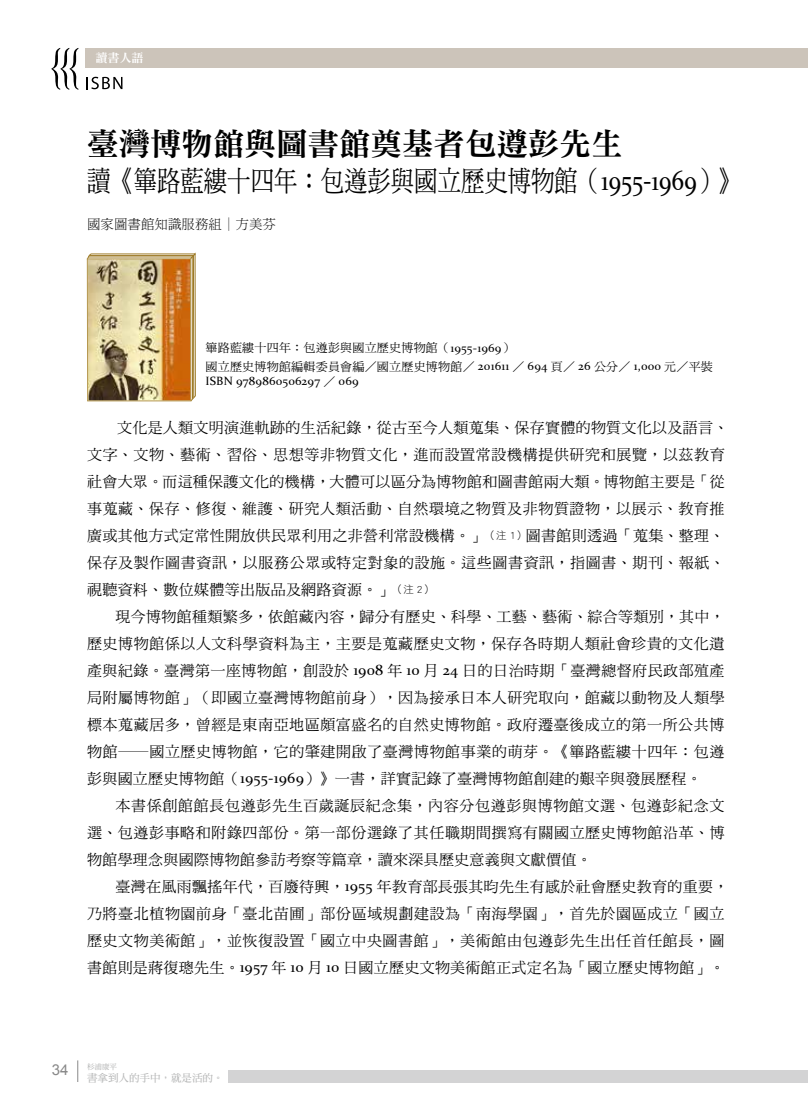
<style>
.page{position:relative;width:808px;height:1106px;background:#fff}
.page>*{position:absolute;margin:0;border:0;box-sizing:border-box;transform-origin:0 0}
.t1{font:31.5px "DF Ming Std W9";color:#000}
.t2{font:28.5px "DF Ming Std W5";color:#000;scale:.82 1}
.t3{font:15px/27px "DF Ming Std W5";letter-spacing:.02em;color:#000}
.t4{font:13.5px "DF Ming Std W3";color:#000}
.t5{font:12px/18.6px "DF Ming Std W5";letter-spacing:.02em;color:#000}
.t6{font:12px "Constantia";letter-spacing:.02em;color:#000}
.t7{font:12px "DF Ming Std W9";color:#fff}
.t8{font:10.5px "DF Ming Bd HK BF";color:#b5b6b6}
.t9{font:7.5px "DF Ming Bd HK BF";color:#b5b6b6}
.s1{font-family:"Constantia"}
.s2{font-family:"DF Ming Std W5"}
.s3{font-family:"DF Hei Std W3";font-size:10.5px}
</style>
<div class="page">
<svg style="left:77px;top:1060px;width:1px;height:22px"></svg>
<div style="left:229px;top:1069px;width:579px;height:13px;background:#d3d3d4"></div>
<svg style="left:86px;top:77px;width:36px;height:12px"></svg>
<div style="left:85px;top:49px;width:723px;height:19px;background:#ccc4ba"></div>
<svg style="left:51px;top:48px;width:27px;height:42px"></svg>
<svg style="left:87px;top:252px;width:109px;height:149px"></svg>
<img style="left:89px;top:261px;width:100px;height:138px">
<div style="left:87px;top:259px;width:104px;height:142px;border:1px solid #b59850"></div>
<p class="t7" style="left:96px;top:51px;width:49px">讀書人語</p>
<h1 class="t1" style="left:87px;top:126px;width:537px">臺灣博物館與圖書館奠基者包遵彭先生</h1>
<h2 class="t2" style="left:87px;top:166px;width:798px">讀《篳路藍縷十四年：包遵彭與國立歷史博物館（<span class="s1">1955-1969</span>）》</h2>
<p class="t4" style="left:87px;top:216px;width:191px">國家圖書館知識服務組│方美芬</p>
<p class="t5" style="left:206px;top:339px;width:509px">篳路藍縷十四年：包遵彭與國立歷史博物館（<span class="s1">1955-1969</span>）<br>國立歷史博物館編輯委員會編／國立歷史博物館／ <span class="s1">201611</span> ／ <span class="s1">694</span> 頁／ <span class="s1">26</span> 公分／ <span class="s1">1,000</span> 元／平裝</p>
<p class="t6" style="left:206px;top:372px;width:155px">ISBN 9789860506297 <span class="s2">／</span> 069</p>
<p class="t3" style="left:87px;top:413px;width:643px;text-indent:30px">文化是人類文明演進軌跡的生活紀錄，從古至今人類蒐集、保存實體的物質文化以及語言、文字、文物、藝術、習俗、思想等非物質文化，進而設置常設機構提供研究和展覽，以茲教育社會大眾。而這種保護文化的機構，大體可以區分為博物館和圖書館兩大類。博物館主要是「從事蒐藏、保存、修復、維護、研究人類活動、自然環境之物質及非物質證物，以展示、教育推廣或其他方式定常性開放供民眾利用之非營利常設機構。」<span class="s3">（注 1）</span>圖書館則透過「蒐集、整理、保存及製作圖書資訊，以服務公眾或特定對象的設施。這些圖書資訊，指圖書、期刊、報紙、視聽資料、數位媒體等出版品及網路資源。」<span class="s3">（注 2）</span></p>
<p class="t3" style="left:87px;top:602px;width:639px;text-align:justify;text-indent:29px">現今博物館種類繁多，依館藏內容，歸分有歷史、科學、工藝、藝術、綜合等類別，其中，歷史博物館係以人文科學資料為主，主要是蒐藏歷史文物，保存各時期人類社會珍貴的文化遺產與紀錄。臺灣第一座博物館，創設於 <span class="s1">1908</span> 年 <span class="s1">10</span> 月 <span class="s1">24</span> 日的日治時期「臺灣總督府民政部殖產局附屬博物館」（即國立臺灣博物館前身），因為接承日本人研究取向，館藏以動物及人類學標本蒐藏居多，曾經是東南亞地區頗富盛名的自然史博物館。政府遷臺後成立的第一所公共博物館―國立歷史博物館，它的肇建開啟了臺灣博物館事業的萌芽。《篳路藍縷十四年：包遵彭與國立歷史博物館（<span class="s1">1955-1969</span>）》一書，詳實記錄了臺灣博物館創建的艱辛與發展歷程。</p>
<p class="t3" style="left:87px;top:791px;width:639px;text-align:justify;text-indent:29px">本書係創館館長包遵彭先生百歲誕辰紀念集，內容分包遵彭與博物館文選、包遵彭紀念文選、包遵彭事略和附錄四部份。第一部份選錄了其任職期間撰寫有關國立歷史博物館沿革、博物館學理念與國際博物館參訪考察等篇章，讀來深具歷史意義與文獻價值。</p>
<p class="t3" style="left:87px;top:872px;width:643px;text-indent:28px">臺灣在風雨飄搖年代，百廢待興，<span class="s1">1955</span> 年教育部長張其昀先生有感於社會歷史教育的重要，乃將臺北植物園前身「臺北苗圃」部份區域規劃建設為「南海學園」，首先於園區成立「國立歷史文物美術館」，並恢復設置「國立中央圖書館」，美術館由包遵彭先生出任首任館長，圖書館則是蔣復璁先生。<span class="s1">1957</span> 年 <span class="s1">10</span> 月 <span class="s1">10</span> 日國立歷史文物美術館正式定名為「國立歷史博物館」。</p>
<p class="t9" style="left:87px;top:1062px;width:32px">杉浦康平</p>
<p class="t8" style="left:52px;top:1072px;width:173px"><sup>34</sup> 書拿到人的手中，就是活的。</p>
</div>
